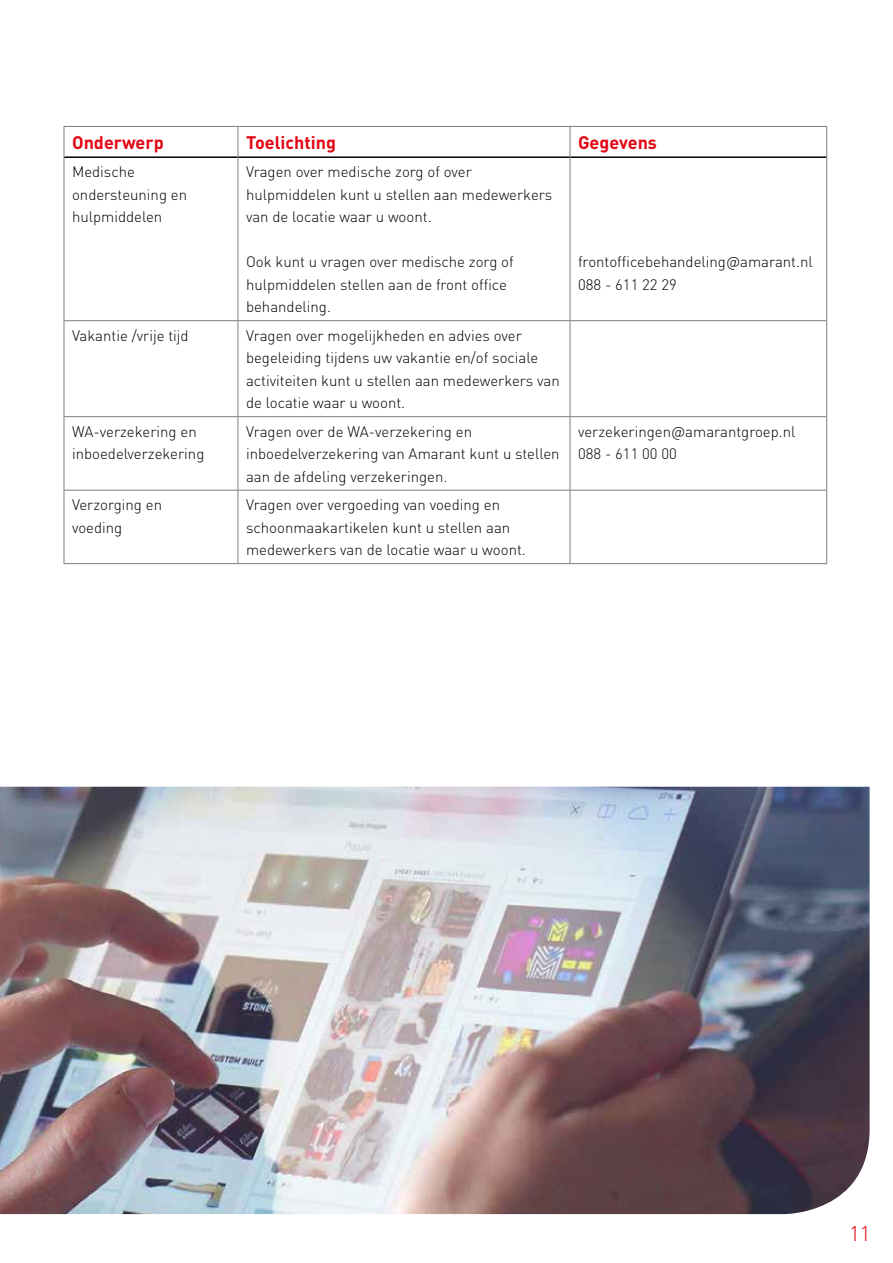
<style>
.page{position:relative;width:893px;height:1263px;background:#fff}
.page>*{position:absolute;margin:0;border:0;box-sizing:border-box;transform-origin:0 0}
.t1{font:300 21px "DIN Pro";color:#e30613}
.t2{font:700 18px "DIN Pro";color:#e30613}
.t3{font:300 15px/22.5px "DIN Pro";color:#000}
</style>
<div class="page">
<hr style="left:64px;top:156px;width:174px;height:2px;background:#000">
<hr style="left:238px;top:156px;width:332px;height:2px;background:#000">
<hr style="left:570px;top:156px;width:256px;height:2px;background:#000">
<hr style="left:64px;top:126px;width:174px;height:1px;background:#7e7e82">
<hr style="left:64px;top:127px;width:1px;height:30px;background:#7e7e82">
<hr style="left:238px;top:126px;width:332px;height:1px;background:#7e7e82">
<hr style="left:238px;top:127px;width:1px;height:30px;background:#7e7e82">
<hr style="left:570px;top:126px;width:257px;height:1px;background:#7e7e82">
<hr style="left:570px;top:127px;width:1px;height:30px;background:#7e7e82">
<hr style="left:826px;top:127px;width:1px;height:30px;background:#7e7e82">
<hr style="left:64px;top:157px;width:1px;height:163px;background:#7e7e82">
<hr style="left:238px;top:157px;width:1px;height:163px;background:#7e7e82">
<hr style="left:570px;top:157px;width:1px;height:163px;background:#7e7e82">
<hr style="left:826px;top:157px;width:1px;height:163px;background:#7e7e82">
<hr style="left:64px;top:320px;width:174px;height:1px;background:#7e7e82">
<hr style="left:64px;top:321px;width:1px;height:95px;background:#7e7e82">
<hr style="left:238px;top:320px;width:332px;height:1px;background:#7e7e82">
<hr style="left:238px;top:321px;width:1px;height:95px;background:#7e7e82">
<hr style="left:570px;top:320px;width:257px;height:1px;background:#7e7e82">
<hr style="left:570px;top:321px;width:1px;height:95px;background:#7e7e82">
<hr style="left:826px;top:321px;width:1px;height:95px;background:#7e7e82">
<hr style="left:64px;top:416px;width:174px;height:1px;background:#7e7e82">
<hr style="left:64px;top:417px;width:1px;height:73px;background:#7e7e82">
<hr style="left:238px;top:416px;width:332px;height:1px;background:#7e7e82">
<hr style="left:238px;top:417px;width:1px;height:73px;background:#7e7e82">
<hr style="left:570px;top:416px;width:257px;height:1px;background:#7e7e82">
<hr style="left:570px;top:417px;width:1px;height:73px;background:#7e7e82">
<hr style="left:826px;top:417px;width:1px;height:73px;background:#7e7e82">
<hr style="left:64px;top:490px;width:174px;height:1px;background:#7e7e82">
<hr style="left:64px;top:490px;width:1px;height:73px;background:#7e7e82">
<hr style="left:238px;top:490px;width:332px;height:1px;background:#7e7e82">
<hr style="left:238px;top:490px;width:1px;height:73px;background:#7e7e82">
<hr style="left:570px;top:490px;width:257px;height:1px;background:#7e7e82">
<hr style="left:570px;top:490px;width:1px;height:73px;background:#7e7e82">
<hr style="left:826px;top:490px;width:1px;height:73px;background:#7e7e82">
<hr style="left:64px;top:563px;width:174px;height:1px;background:#7e7e82">
<hr style="left:238px;top:563px;width:332px;height:1px;background:#7e7e82">
<hr style="left:570px;top:563px;width:257px;height:1px;background:#7e7e82">
<img style="left:0;top:787px;width:870px;height:427px">
<p class="t2" style="left:72px;top:130px;width:93px">Onderwerp</p>
<p class="t2" style="left:246px;top:130px;width:91px">Toelichting</p>
<p class="t2" style="left:578px;top:130px;width:80px">Gegevens</p>
<p class="t3" style="left:72px;top:160px;width:117px">Medische ondersteuning en hulpmiddelen</p>
<p class="t3" style="left:246px;top:160px;width:308px">Vragen over medische zorg of over hulpmiddelen kunt u stellen aan medewerkers van de locatie waar u woont.</p>
<p class="t3" style="left:246px;top:250px;width:269px">Ook kunt u vragen over medische zorg of hulpmiddelen stellen aan de front office behandeling.</p>
<p class="t3" style="left:578px;top:250px;width:236px">frontofficebehandeling@amarant.nl<br>088 - 611 22 29</p>
<p class="t3" style="left:72px;top:323px;width:118px">Vakantie /vrije tijd</p>
<p class="t3" style="left:246px;top:323px;width:315px">Vragen over mogelijkheden en advies over begeleiding tijdens uw vakantie en/of sociale activiteiten kunt u stellen aan medewerkers van de locatie waar u woont.</p>
<p class="t3" style="left:72px;top:419px;width:134px">WA-verzekering en inboedelverzekering</p>
<p class="t3" style="left:246px;top:419px;width:315px">Vragen over de WA-verzekering en inboedelverzekering van Amarant kunt u stellen aan de afdeling verzekeringen.</p>
<p class="t3" style="left:578px;top:419px;width:219px">verzekeringen@amarantgroep.nl<br>088 - 611 00 00</p>
<p class="t3" style="left:72px;top:493px;width:92px">Verzorging en voeding</p>
<p class="t3" style="left:246px;top:493px;width:281px">Vragen over vergoeding van voeding en schoonmaakartikelen kunt u stellen aan medewerkers van de locatie waar u woont.</p>
<h1 class="t1" style="left:849px;top:1219px;width:23px">11</h1>
</div>
